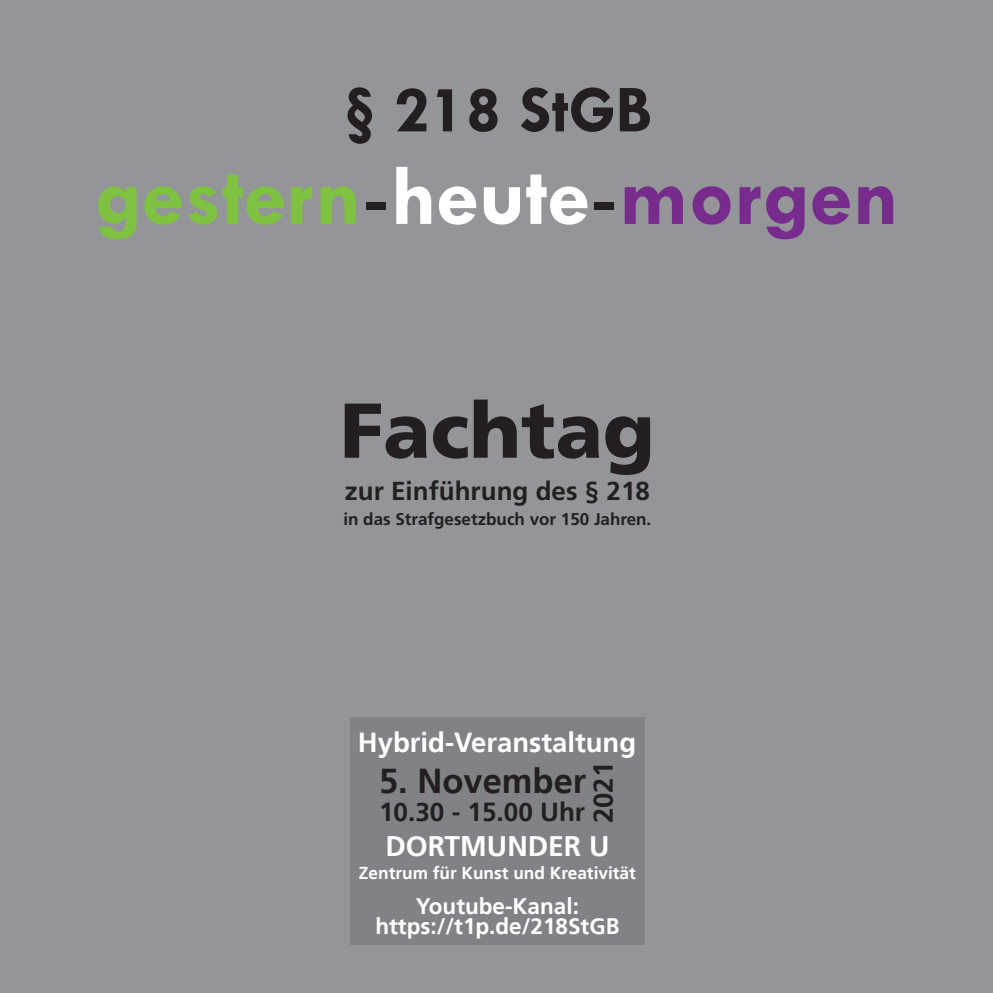
<style>
.page{position:relative;width:993px;height:993px;background:#fff}
.page>*{position:absolute;margin:0;border:0;box-sizing:border-box;transform-origin:0 0}
.t1{font:700 87.5px "Tw Cen";color:#7fc241}
.t2{font:900 77.5px "Frutiger LT Pro";color:#231f20}
.t3{font:700 67.5px "Tw Cen";color:#231f20}
.t4{font:700 34.5px "Frutiger";color:#231f20}
.t5{font:700 28.25px "Frutiger";color:#fff}
.t6{font:700 27.5px "Frutiger";color:#fff}
.t7{font:700 27.5px "Frutiger";color:#231f20}
.t8{font:700 26px "Frutiger LT Pro";color:#231f20}
.t9{font:700 26px "Frutiger";color:#231f20}
.t10{font:700 22.5px/20px "Frutiger";color:#fff;text-align:center}
.t11{font:700 17.25px "Frutiger";color:#fff}
.t12{font:700 17px "Frutiger LT Pro";color:#231f20}
.s1{font-weight:400;color:#231f20}
.s2{color:#fff}
.s3{color:#762b8d}
</style>
<div class="page">
<div style="left:0;top:0;width:992px;height:992px;background:#939598"></div>
<div style="left:350px;top:717px;width:294px;height:227px;background:#808285"></div>
<h3 class="t3" style="left:343px;top:69px;width:309px">§ 218 StGB</h3>
<h1 class="t1" style="left:96px;top:143px;width:804px">gestern<span class="s1">-</span><span class="s2">heute</span><span class="s1">-</span><span class="s3">morgen</span></h1>
<h2 class="t2" style="left:340px;top:383px;width:316px">Fachtag</h2>
<p class="t8" style="left:345px;top:476px;width:306px">zur Einführung des § 218</p>
<p class="t12" style="left:343px;top:509px;width:309px">in das Strafgesetzbuch vor 150 Jahren.</p>
<p class="t6" style="left:358px;top:725px;width:280px">Hybrid-Veranstaltung</p>
<h3 class="t4" style="left:379px;top:760px;width:209px">5. November</h3>
<p class="t9" style="left:379px;top:796px;width:207px">10.30 - 15.00 Uhr</p>
<p class="t5" style="left:385px;top:829px;width:225px">DORTMUNDER U</p>
<p class="t11" style="left:359px;top:862px;width:278px">Zentrum für Kunst und Kreativität</p>
<p class="t10" style="left:375px;top:895px;width:245px">Youtube-Kanal: https://t1p.de/218StGB</p>
<p class="t7" style="left:587px;top:822px;width:63px;rotate:-90deg">2021</p>
</div>
